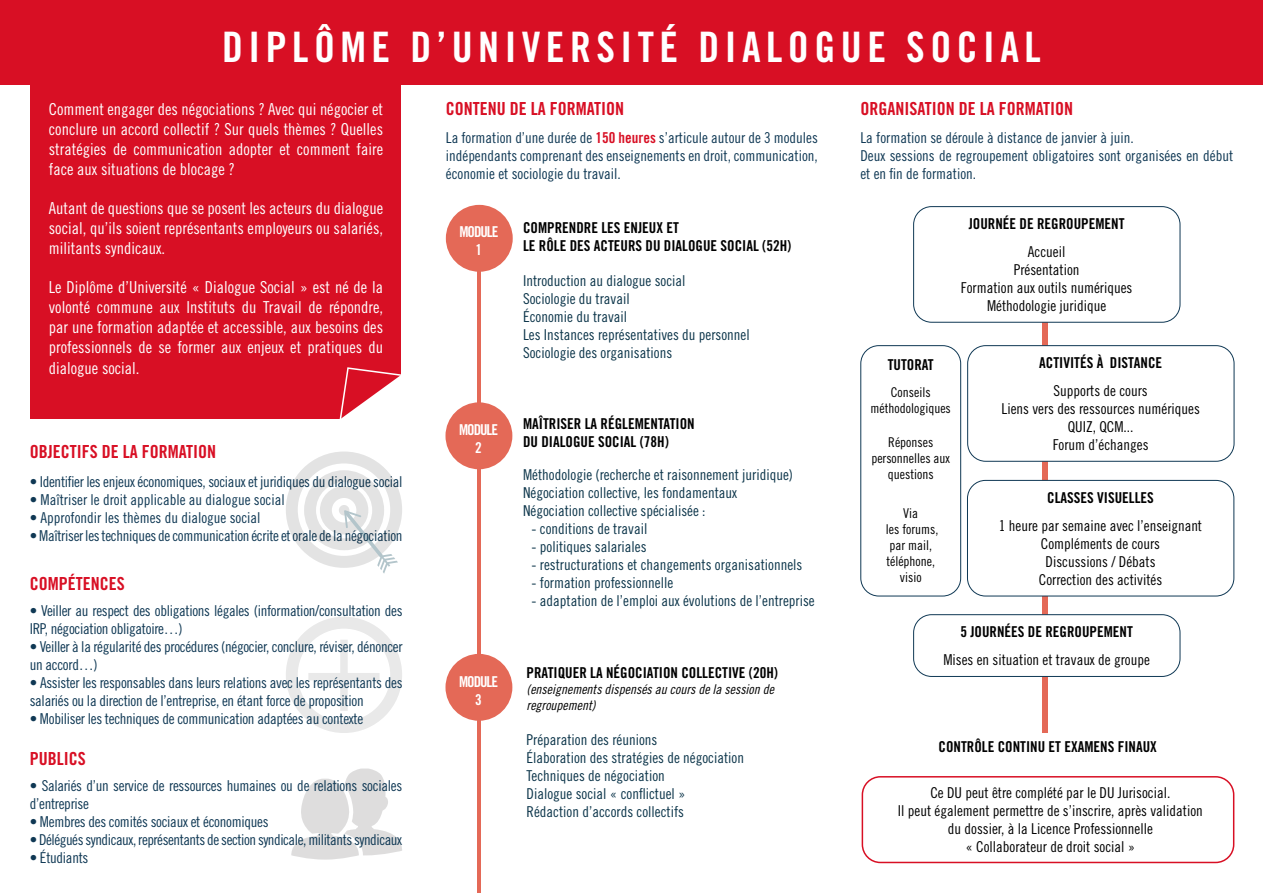
<style>
.page{position:relative;width:1263px;height:893px;background:#fff}
.page>*{position:absolute;margin:0;border:0;box-sizing:border-box;transform-origin:0 0}
.t1{font:42px "Trade Gothic LT Std Bd Cn 20";letter-spacing:.13em;color:#fff}
.t2{font:18px "Trade Gothic LT Std Bd Cn 20";color:#d80f24}
.t3{font:16.5px/19.8px "Trade Gothic LT Std Cn 18";color:#fff;text-align:justify}
.t4{font:15px/18px "Trade Gothic LT Std Cn 18";letter-spacing:-.02em;color:#0f3854}
.t5{font:15px/18px "Trade Gothic LT Std Cn 18";color:#0c354a}
.t6{font:15px/18px "Trade Gothic LT Std Cn 18";color:#000;text-align:center}
.t7{font:15px/18px "Trade Gothic LT Std Bd Cn 20";color:#000}
.t8{font:15px/18.3px "Trade Gothic LT Std Cn 18";color:#0f3854}
.t9{font:15px/18px "Trade Gothic LT Std Bd Cn 20";letter-spacing:-.07em;color:#fff;text-align:center}
.t10{font:13.5px/16.2px "Trade Gothic LT Std Cn 18";color:#000;text-align:center}
.t11{font:13.5px/16.2px "Trade Gothic LT Std Cn 18 Obl";color:#000}
.s1{font-family:"Trade Gothic LT Std Bd Cn 20";color:#d80f24}
</style>
<div class="page">
<div style="left:0;top:0;width:1263px;height:84px;background:#d80f24"></div>
<div style="left:286px;top:617px;width:116px;height:116px;border:12px solid #000;border-radius:50%"></div>
<div style="left:340px;top:640px;width:8px;height:71px;background:#e9e9e9"></div>
<div style="left:308px;top:673px;width:72px;height:7px;background:#e9e9e9"></div>
<svg style="left:291px;top:768px;width:111px;height:92px"></svg>
<hr style="left:477px;top:266px;width:4px;height:627px;background:#e46957">
<div style="left:1042px;top:307px;width:6px;height:452px;background:#e46957"></div>
<div style="left:446px;top:205px;width:67px;height:67px;background:#e46957;border-radius:50%"></div>
<div style="left:445px;top:402px;width:67px;height:67px;background:#e46957;border-radius:50%"></div>
<div style="left:445px;top:654px;width:67px;height:67px;background:#e46957;border-radius:50%"></div>
<div style="left:31px;top:53px;width:370px;height:366px;background:#d80f24"></div>
<svg style="left:339px;top:367px;width:62px;height:52px"></svg>
<div style="left:286px;top:451px;width:116px;height:117px;border:12px solid #000;border-radius:50%"></div>
<div style="left:304px;top:470px;width:80px;height:80px;border:12px solid #000;border-radius:50%"></div>
<div style="left:320px;top:486px;width:48px;height:48px;border:12px solid #000;border-radius:50%"></div>
<div style="left:339px;top:505px;width:10px;height:11px;background:#e3e3e3;border-radius:50%"></div>
<svg style="left:341px;top:507px;width:57px;height:67px"></svg>
<div style="left:914px;top:207px;width:266px;height:115px;background:#fff;border-radius:18px"></div>
<div style="left:913px;top:206px;width:267px;height:117px;border:1px solid #0f3854;border-radius:18px"></div>
<div style="left:968px;top:346px;width:266px;height:115px;background:#fff;border-radius:18px"></div>
<div style="left:967px;top:345px;width:267px;height:117px;border:1px solid #0f3854;border-radius:18px"></div>
<div style="left:967px;top:480px;width:267px;height:116px;background:#fff;border-radius:18px"></div>
<div style="left:967px;top:480px;width:267px;height:116px;border:1px solid #0f3854;border-radius:18px"></div>
<div style="left:914px;top:615px;width:266px;height:61px;background:#fff;border-radius:18px"></div>
<div style="left:913px;top:614px;width:267px;height:63px;border:1px solid #0f3854;border-radius:18px"></div>
<div style="left:932px;top:734px;width:231px;height:25px;background:#fff"></div>
<div style="left:860px;top:345px;width:101px;height:251px;border:1px solid #0f3854;border-radius:18px"></div>
<div style="left:862px;top:776px;width:372px;height:87px;border:2px solid #d80f24;border-radius:18px"></div>
<h1 class="t1" style="left:222px;top:22px;width:820px">DIPLÔME D’UNIVERSITÉ DIALOGUE SOCIAL</h1>
<p class="t3" style="left:49px;top:99px;width:336px">Comment engager des négociations ? Avec qui négocier et conclure un accord collectif ? Sur quels thèmes ? Quelles stratégies de communication adopter et comment faire face aux situations de blocage ?</p>
<p class="t3" style="left:49px;top:198px;width:336px">Autant de questions que se posent les acteurs du dialogue social, qu’ils soient représentants employeurs ou salariés, militants syndicaux.</p>
<p class="t3" style="left:49px;top:277px;width:336px">Le Diplôme d’Université « Dialogue Social » est né de la volonté commune aux Instituts du Travail de répondre, par une formation adaptée et accessible, aux besoins des professionnels de se former aux enjeux et pratiques du</p>
<p class="t3" style="left:49px;top:358px;width:92px">dialogue social.</p>
<p class="t2" style="left:30px;top:441px;width:188px">OBJECTIFS DE LA FORMATION</p>
<p class="t4" style="left:30px;top:473px;width:374px">• Identifier les enjeux économiques, sociaux et juridiques du dialogue social</p>
<p class="t8" style="left:30px;top:491px;width:256px">• Maîtriser le droit applicable au dialogue social</p>
<p class="t8" style="left:30px;top:509px;width:232px">• Approfondir les thèmes du dialogue social</p>
<p class="t4" style="left:30px;top:527px;width:374px">• Maîtriser les techniques de communication écrite et orale de la négociation</p>
<p class="t2" style="left:30px;top:572px;width:96px">COMPÉTENCES</p>
<p class="t4" style="left:30px;top:601px;width:374px">• Veiller au respect des obligations légales (information/consultation des<br>IRP, négociation obligatoire…)</p>
<p class="t4" style="left:30px;top:637px;width:374px">• Veiller à la régularité des procédures (négocier, conclure, réviser, dénoncer un accord…)</p>
<p class="t4" style="left:30px;top:673px;width:374px">• Assister les responsables dans leurs relations avec les représentants des salariés ou la direction de l’entreprise, en étant force de proposition</p>
<p class="t4" style="left:30px;top:709px;width:335px">• Mobiliser les techniques de communication adaptées au contexte</p>
<p class="t2" style="left:30px;top:747px;width:57px">PUBLICS</p>
<p class="t4" style="left:30px;top:776px;width:374px">• Salariés d’un service de ressources humaines ou de relations sociales d’entreprise</p>
<p class="t4" style="left:30px;top:812px;width:240px">• Membres des comités sociaux et économiques</p>
<p class="t4" style="left:30px;top:830px;width:374px">• Délégués syndicaux, représentants de section syndicale, militants syndicaux</p>
<p class="t4" style="left:30px;top:848px;width:60px">• Étudiants</p>
<p class="t2" style="left:446px;top:98px;width:180px">CONTENU DE LA FORMATION</p>
<p class="t4" style="left:446px;top:128px;width:374px;text-align:justify">La formation d’une durée de <span class="s1">150 heures</span> s’articule autour de 3 modules indépendants comprenant des enseignements en droit, communication, économie et sociologie du travail.</p>
<p class="t9" style="left:459px;top:223px;width:40px">MODULE<br>1</p>
<p class="t7" style="left:523px;top:218px;width:270px">COMPRENDRE LES ENJEUX ET<br>LE RÔLE DES ACTEURS DU DIALOGUE SOCIAL (52H)</p>
<p class="t9" style="left:459px;top:420px;width:40px">MODULE<br>2</p>
<p class="t9" style="left:459px;top:673px;width:40px">MODULE<br>3</p>
<p class="t5" style="left:523px;top:271px;width:228px">Introduction au dialogue social<br>Sociologie du travail<br>Économie du travail<br>Les Instances représentatives du personnel<br>Sociologie des organisations</p>
<p class="t7" style="left:523px;top:415px;width:173px">MAÎTRISER LA RÉGLEMENTATION<br>DU DIALOGUE SOCIAL (78H)</p>
<p class="t5" style="left:523px;top:466px;width:271px">Méthodologie (recherche et raisonnement juridique)<br>Négociation collective, les fondamentaux<br>Négociation collective spécialisée :</p>
<p class="t5" style="left:531px;top:520px;width:117px">- conditions de travail</p>
<p class="t5" style="left:531px;top:538px;width:116px">- politiques salariales</p>
<p class="t5" style="left:531px;top:556px;width:272px">- restructurations et changements organisationnels</p>
<p class="t5" style="left:531px;top:574px;width:143px">- formation professionnelle</p>
<p class="t5" style="left:531px;top:592px;width:285px">- adaptation de l’emploi aux évolutions de l’entreprise</p>
<p class="t7" style="left:527px;top:663px;width:253px">PRATIQUER LA NÉGOCIATION COLLECTIVE (20H)</p>
<p class="t11" style="left:527px;top:681px;width:249px">(enseignements dispensés au cours de la session de regroupement)</p>
<p class="t5" style="left:527px;top:730px;width:219px">Préparation des réunions<br>Élaboration des stratégies de négociation<br>Techniques de négociation<br>Dialogue social « conflictuel »<br>Rédaction d’accords collectifs</p>
<p class="t2" style="left:860px;top:98px;width:214px">ORGANISATION DE LA FORMATION</p>
<p class="t8" style="left:860px;top:128px;width:374px">La formation se déroule à distance de janvier à juin.<br>Deux sessions de regroupement obligatoires sont organisées en début et en fin de formation.</p>
<p class="t7" style="left:969px;top:214px;width:157px">JOURNÉE DE REGROUPEMENT</p>
<p class="t6" style="left:961px;top:243px;width:173px">Accueil<br>Présentation<br>Formation aux outils numériques<br>Méthodologie juridique</p>
<p class="t7" style="left:1039px;top:353px;width:125px">ACTIVITÉS À DISTANCE</p>
<p class="t6" style="left:1001px;top:382px;width:200px">Supports de cours<br>Liens vers des ressources numériques<br>QUIZ, QCM...<br>Forum d’échanges</p>
<p class="t7" style="left:1047px;top:488px;width:108px">CLASSES VISUELLES</p>
<p class="t6" style="left:999px;top:517px;width:205px">1 heure par semaine avec l’enseignant<br>Compléments de cours<br>Discussions / Débats<br>Correction des activités</p>
<p class="t7" style="left:960px;top:622px;width:174px">5 JOURNÉES DE REGROUPEMENT</p>
<p class="t6" style="left:943px;top:651px;width:208px">Mises en situation et travaux de groupe</p>
<p class="t7" style="left:888px;top:355px;width:48px">TUTORAT</p>
<p class="t10" style="left:871px;top:384px;width:82px">Conseils méthodologiques</p>
<p class="t10" style="left:871px;top:434px;width:80px">Réponses personnelles aux questions</p>
<p class="t10" style="left:886px;top:504px;width:54px">Via<br>les forums, par mail, téléphone, visio</p>
<p class="t7" style="left:938px;top:737px;width:220px">CONTRÔLE CONTINU ET EXAMENS FINAUX</p>
<p class="t6" style="left:898px;top:783px;width:306px">Ce DU peut être complété par le DU Jurisocial.<br>Il peut également permettre de s’inscrire, après validation du dossier, à la Licence Professionnelle<br>« Collaborateur de droit social »</p>
</div>
